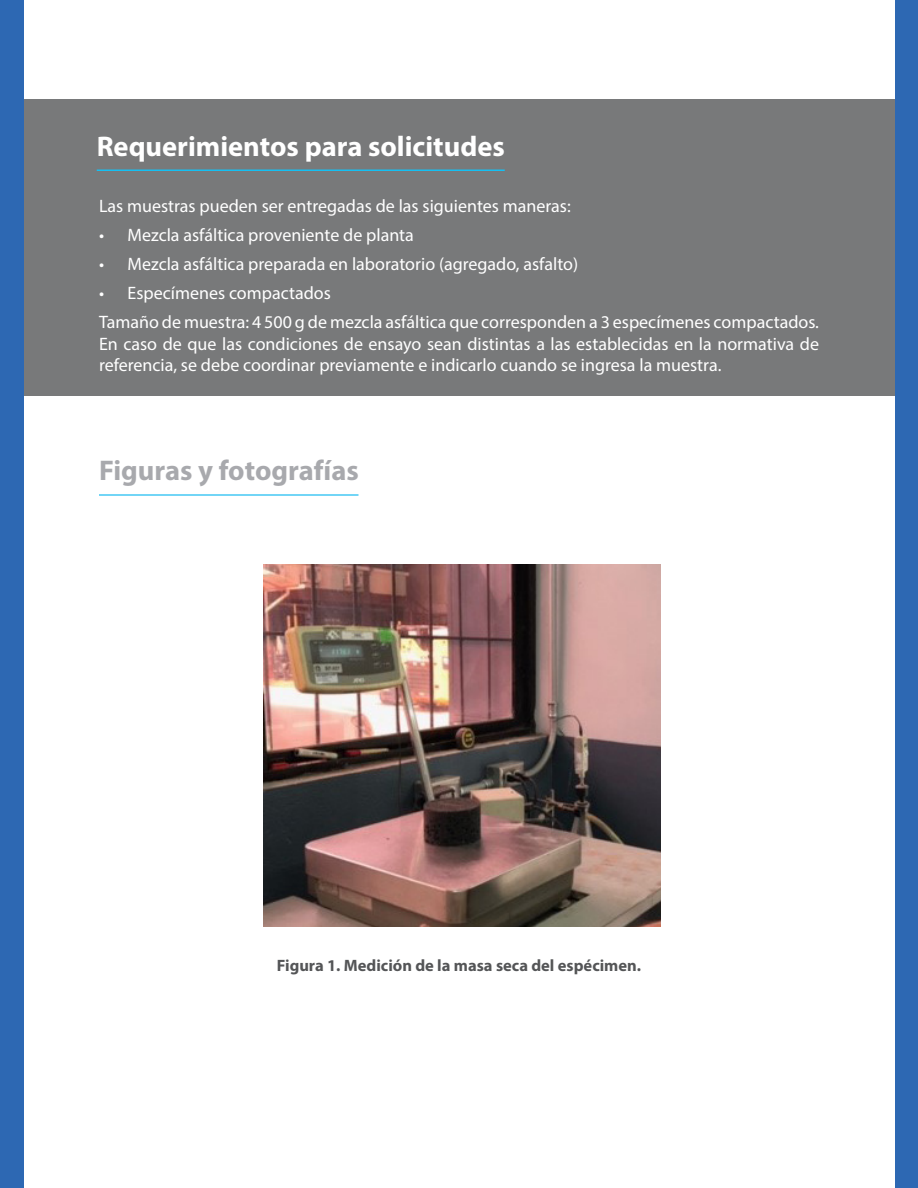
<style>
.page{position:relative;width:918px;height:1188px;background:#fff}
.page>*{position:absolute;margin:0;border:0;box-sizing:border-box;transform-origin:0 0}
.titulo_fondo_oscuro{font:700 28.5px "Myriad Pro";color:#fff}
.Títulos{font:700 28.5px "Myriad Pro";color:#a8a9ad}
.texto_gral{font:18px/21.6px "Myriad Pro";color:#fff;text-align:justify}
.texto_gral_-_blanco{font:18px "Myriad Pro";color:#fff}
.pie_imagen{font:700 16.5px "Myriad Pro";color:#545557}
</style>
<div class="page">
<div style="left:0;top:99px;width:918px;height:297px;background:#78797a"></div>
<hr style="left:99px;top:494px;width:259px;height:2px;background:#45c8f4">
<div style="left:0;top:0;width:24px;height:1188px;background:#2d68b3"></div>
<div style="left:896px;top:0;width:22px;height:1188px;background:#2d68b3"></div>
<hr style="left:97px;top:170px;width:408px;height:1px;background:#15c0f2">
<img style="left:263px;top:564px;width:397px;height:363px">
<p class="titulo_fondo_oscuro" style="left:97px;top:127px;width:410px">Requerimientos para solicitudes</p>
<p class="texto_gral_-_blanco" style="left:99px;top:194px;width:473px">Las muestras pueden ser entregadas de las siguientes maneras:</p>
<p class="texto_gral" style="left:99px;top:223px;width:316px">• Mezcla asfáltica proveniente de planta</p>
<p class="texto_gral" style="left:99px;top:253px;width:481px">• Mezcla asfáltica preparada en laboratorio (agregado, asfalto)</p>
<p class="texto_gral" style="left:99px;top:282px;width:233px">• Especímenes compactados</p>
<p class="texto_gral" style="left:99px;top:311px;width:722px">Tamaño de muestra: 4 500 g de mezcla asfáltica que corresponden a 3 especímenes compactados.<br>En caso de que las condiciones de ensayo sean distintas a las establecidas en la normativa de referencia, se debe coordinar previamente e indicarlo cuando se ingresa la muestra.</p>
<p class="Títulos" style="left:99px;top:452px;width:261px">Figuras y fotografías</p>
<p class="pie_imagen" style="left:277px;top:955px;width:366px">Figura 1. Medición de la masa seca del espécimen.</p>
</div>
